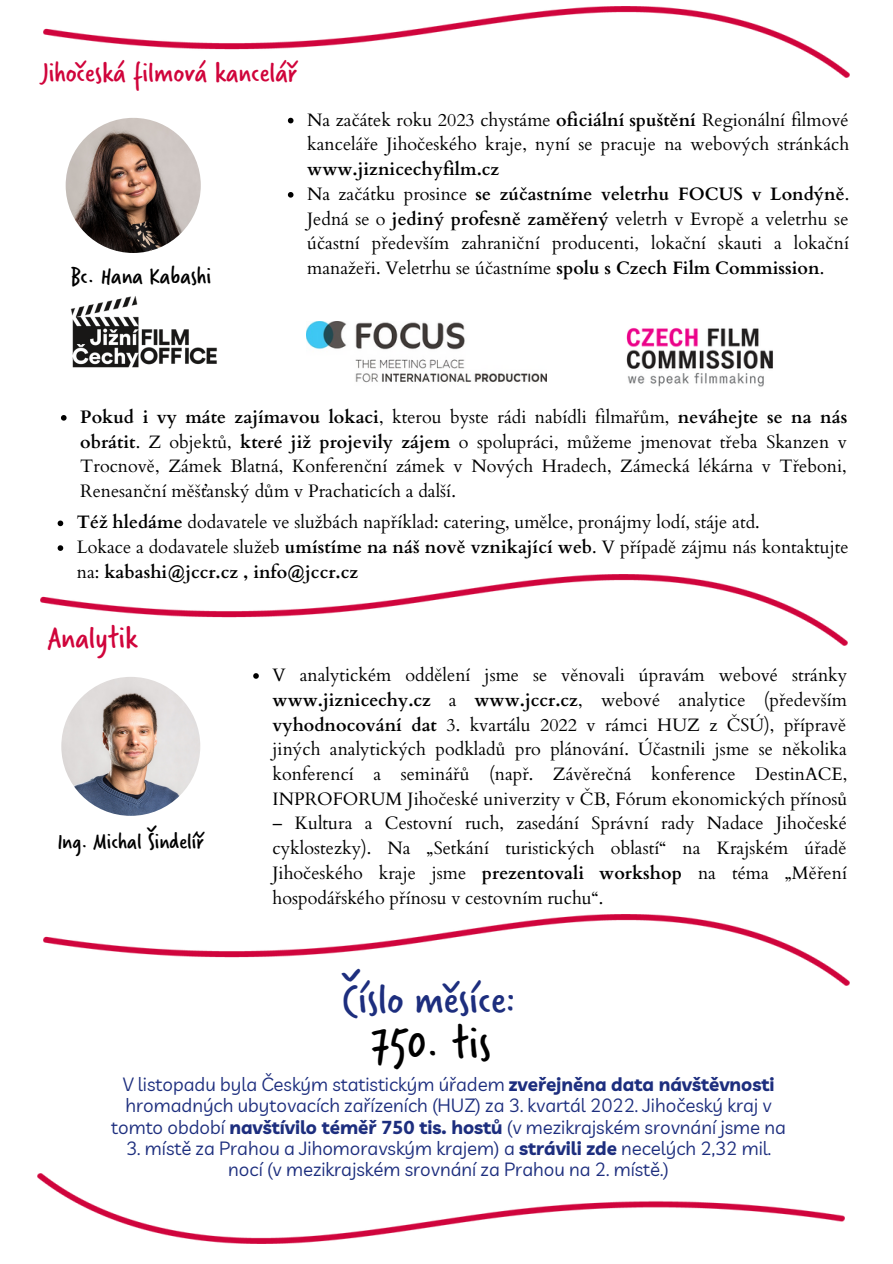
<style>
.page{position:relative;width:893px;height:1264px;background:#fff}
.page>*{position:absolute;margin:0;border:0;box-sizing:border-box;transform-origin:0 0}
.t1{font:49.5px "Verveine";letter-spacing:.005em;color:#000}
.t2{font:45.3px "Verveine";color:#1d2e7e}
.t3{font:33px "Verveine";color:#d0043b}
.t4{font:30px "Verveine";color:#d0043b}
.t5{font:25.35px "Verveine";color:#000}
.t6{font:23.7px "Verveine";color:#000}
.t7{font:18.75px/21.3px "Livvic";color:#1d2e7e;text-align:center}
.t8{font:18px/24.8px "Cardo";color:#000}
.s1{font-weight:700}
</style>
<div class="page">
<svg style="left:65px;top:118px;width:136px;height:135px"></svg>
<img style="left:70px;top:296px;width:147px;height:72px">
<svg style="left:61px;top:677px;width:139px;height:139px"></svg>
<img style="left:307px;top:322px;width:239px;height:61px">
<img style="left:626px;top:327px;width:147px;height:60px">
<svg style="left:288px;top:118px;width:5px;height:5px"></svg>
<svg style="left:288px;top:192px;width:5px;height:6px"></svg>
<svg style="left:58px;top:520px;width:5px;height:6px"></svg>
<svg style="left:58px;top:545px;width:5px;height:6px"></svg>
<svg style="left:253px;top:673px;width:6px;height:5px"></svg>
<svg style="left:61px;top:415px;width:6px;height:5px"></svg>
<img style="left:43px;top:7px;width:806px;height:70px">
<img style="left:41px;top:574px;width:806px;height:71px">
<img style="left:43px;top:914px;width:806px;height:71px">
<img style="left:38px;top:1173px;width:806px;height:70px">
<h3 class="t4" style="left:41px;top:52px;width:257px">Jihočeská filmová kancelář</h3>
<h3 class="t5" style="left:71px;top:259px;width:142px">Bc. Hana Kabashi</h3>
<p class="t8" style="left:307px;top:108px;width:543px">Na začátek roku 2023 chystáme <span class="s1">oficiální spuštění</span> Regionální filmové kanceláře Jihočeského kraje, nyní se pracuje na webových stránkách</p>
<p class="t8" style="left:307px;top:157px;width:543px"><span class="s1">www.jiznicechyfilm.cz<br></span>Na začátku prosince <span class="s1">se zúčastníme veletrhu FOCUS v Londýně</span>.<br>Jedná se o <span class="s1">jediný profesně zaměřený</span> veletrh v Evropě a veletrhu se účastní především zahraniční producenti, lokační skauti a lokační manažeři. Veletrhu se účastníme <span class="s1">spolu s Czech Film Commission</span>.</p>
<p class="t8" style="left:80px;top:405px;width:768px;text-align:justify"><span class="s1">Pokud i vy máte zajímavou lokaci</span>, kterou byste rádi nabídli filmařům, <span class="s1">neváhejte se na nás obrátit</span>. Z objektů, <span class="s1">které již projevily zájem</span> o spolupráci, můžeme jmenovat třeba Skanzen v Trocnově, Zámek Blatná, Konferenční zámek v Nových Hradech, Zámecká lékárna v Třeboni, Renesanční měšťanský dům v Prachaticích a další.</p>
<p class="t8" style="left:77px;top:510px;width:773px"><span class="s1">Též hledáme</span> dodavatele ve službách například: catering, umělce, pronájmy lodí, stáje atd.<br>Lokace a dodavatele služeb <span class="s1">umístíme na náš nově vznikající web</span>. V případě zájmu nás kontaktujte na: <span class="s1">kabashi@jccr.cz , info@jccr.cz</span></p>
<h3 class="t3" style="left:48px;top:615px;width:92px">Analytik</h3>
<h3 class="t6" style="left:58px;top:824px;width:148px">Ing. Michal Šindelíř</h3>
<p class="t8" style="left:272px;top:663px;width:576px;text-align:justify">V analytickém oddělení jsme se věnovali úpravám webové stránky <span class="s1">www.jiznicechy.cz</span> a <span class="s1">www.jccr.cz</span>, webové analytice (především <span class="s1">vyhodnocování dat</span> 3. kvartálu 2022 v rámci HUZ z ČSÚ), přípravě jiných analytických podkladů pro plánování. Účastnili jsme se několika konferencí a seminářů (např. Závěrečná konference DestinACE, INPROFORUM Jihočeské univerzity v ČB, Fórum ekonomických přínosů</p>
<p class="t8" style="left:272px;top:811px;width:576px;text-align:justify">– Kultura a Cestovní ruch, zasedání Správní rady Nadace Jihočeské cyklostezky). Na „Setkání turistických oblastí“ na Krajském úřadě Jihočeského kraje jsme <span class="s1">prezentovali workshop</span> na téma „Měření hospodářského přínosu v cestovním ruchu“.</p>
<h2 class="t2" style="left:342px;top:968px;width:174px">Číslo měsíce:</h2>
<h1 class="t1" style="left:371px;top:1009px;width:121px">750. tis</h1>
<p class="t7" style="left:111px;top:1073px;width:676px">V listopadu byla Českým statistickým úřadem <span class="s1">zveřejněna data návštěvnosti </span>hromadných ubytovacích zařízeních (HUZ) za 3. kvartál 2022. Jihočeský kraj v tomto období <span class="s1">navštívilo téměř 750 tis. hostů</span> (v mezikrajském srovnání jsme na</p>
<p class="t7" style="left:126px;top:1137px;width:646px">3. místě za Prahou a Jihomoravským krajem) a <span class="s1">strávili zde</span> necelých 2,32 mil. nocí (v mezikrajském srovnání za Prahou na 2. místě.)</p>
</div>
